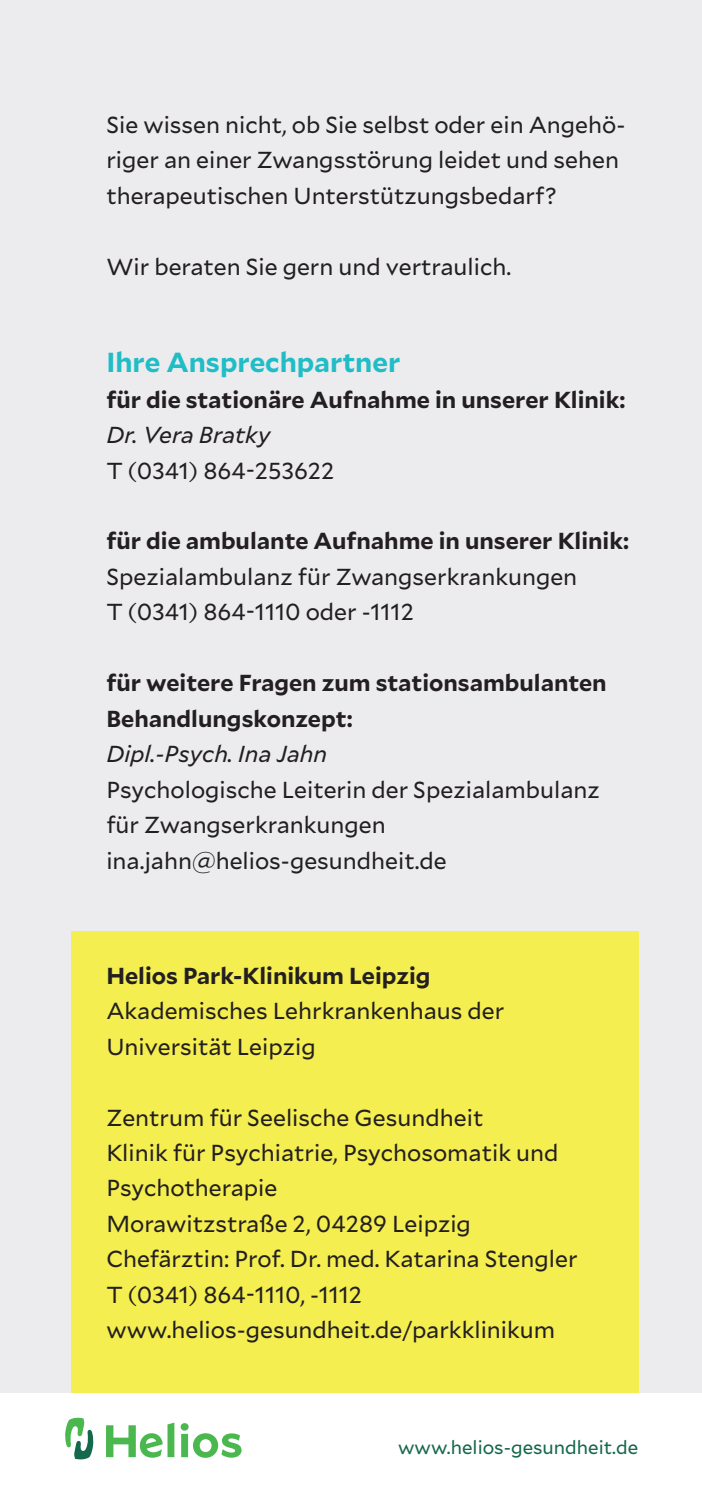
<style>
.page{position:relative;width:702px;height:1489px;background:#fff}
.page>*{position:absolute;margin:0;border:0;box-sizing:border-box;transform-origin:0 0}
.t1{font:700 27.5px "Mallory";color:#21bdc6}
.t2{font:23px/35.5px "Mallory";color:#231f20}
.t3{font:700 23px/35.5px "Mallory";color:#231f20}
.t4{font:italic 23px "Mallory";color:#231f20}
.t5{font:18.75px "Mallory";color:#14684c}
</style>
<div class="page">
<div style="left:0;top:0;width:702px;height:1488px;background:#ececee"></div>
<div style="left:71px;top:930px;width:567px;height:477px;background:#f4ee50"></div>
<div style="left:0;top:1393px;width:702px;height:95px;background:#fff"></div>
<svg style="left:181px;top:1423px;width:60px;height:34px"></svg>
<svg style="left:106px;top:1422px;width:68px;height:35px"></svg>
<svg style="left:65px;top:1417px;width:28px;height:42px"></svg>
<p class="t2" style="left:106px;top:106px;width:520px">Sie wissen nicht, ob Sie selbst oder ein Angehö&shy;riger an einer Zwangsstörung leidet und sehen therapeutischen Unterstützungsbedarf?</p>
<p class="t2" style="left:106px;top:248px;width:406px">Wir beraten Sie gern und vertraulich.</p>
<p class="t1" style="left:106px;top:342px;width:295px">Ihre Ansprechpartner</p>
<p class="t3" style="left:106px;top:380px;width:520px">für die stationäre Aufnahme in unserer Klinik:</p>
<p class="t4" style="left:106px;top:418px;width:165px">Dr. Vera Bratky</p>
<p class="t2" style="left:106px;top:451px;width:229px">T (0341) 864-253622</p>
<p class="t3" style="left:106px;top:522px;width:524px">für die ambulante Aufnahme in unserer Klinik:</p>
<p class="t2" style="left:106px;top:558px;width:472px">Spezialambulanz für Zwangserkrankungen<br>T (0341) 864-1110 oder -1112</p>
<p class="t3" style="left:106px;top:664px;width:502px">für weitere Fragen zum stationsambulanten<br>Behandlungskonzept:</p>
<p class="t4" style="left:106px;top:737px;width:222px">Dipl.-Psych. Ina Jahn</p>
<p class="t2" style="left:106px;top:770px;width:495px">Psychologische Leiterin der Spezialambulanz für Zwangserkrankungen ina.jahn@helios-gesundheit.de</p>
<p class="t3" style="left:106px;top:956px;width:326px">Helios Park-Klinikum Leipzig</p>
<p class="t2" style="left:106px;top:992px;width:399px">Akademisches Lehrkrankenhaus der<br>Universität Leipzig</p>
<p class="t2" style="left:106px;top:1098px;width:472px">Zentrum für Seelische Gesundheit<br>Klinik für Psychiatrie, Psychosomatik und Psychotherapie<br>Morawitzstraße 2, 04289 Leipzig Chefärztin: Prof. Dr. med. Katarina Stengler T (0341) 864-1110, -1112 www.helios-gesundheit.de/parkklinikum</p>
<p class="t5" style="left:398px;top:1433px;width:241px">www.helios-gesundheit.de</p>
</div>
